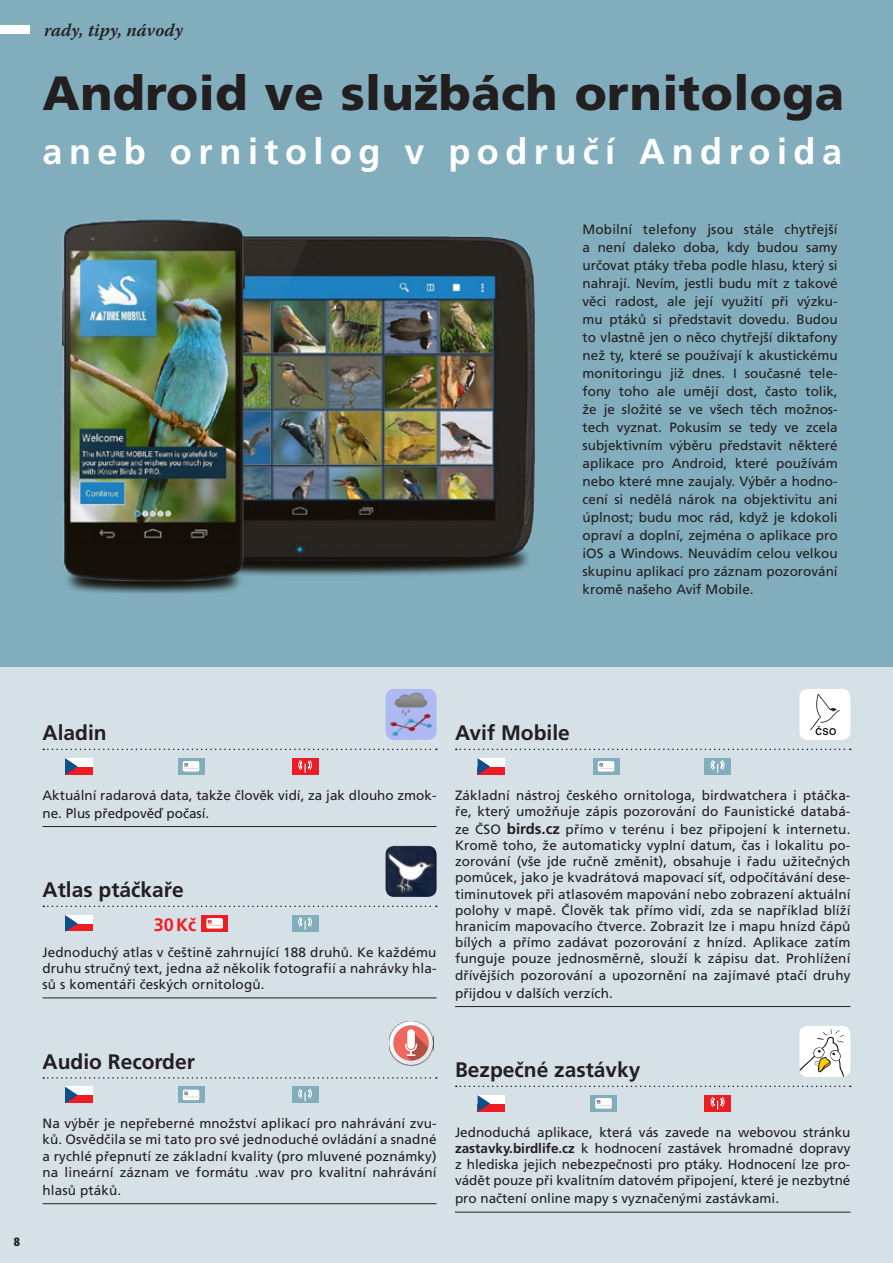
<style>
.page{position:relative;width:893px;height:1263px;background:#d5e1e7}
.page>*{position:absolute;margin:0;border:0;box-sizing:border-box;transform-origin:0 0}
.t1{font:900 48px "Frutiger CE";letter-spacing:.01em;color:#231f20}
.t2{font:700 36px "Frutiger CE";letter-spacing:.18em;color:#fff}
.t3{font:700 21px "Frutiger CE";color:#231f20}
.t4{font:italic 600 18px "Warnock Pro";color:#231f20}
.t5{font:700 18px "Frutiger CE";color:#ee1d23}
.t6{font:13.5px/18px "Frutiger CE";letter-spacing:.01em;color:#231f20;text-align:justify}
.t7{font:900 condensed 12px "Frutiger CE";color:#231f20}
.s1{font-weight:700;font-size:15px}
.s2{font-weight:700}
</style>
<div class="page">
<div style="left:0;top:0;width:893px;height:666px;background:#81adbc"></div>
<div style="left:0;top:26px;width:30px;height:8px;background:#fff"></div>
<img style="left:61px;top:219px;width:475px;height:374px">
<svg style="left:456px;top:749px;width:395px;height:1px"></svg>
<hr style="left:455px;top:1006px;width:395px;height:1px;background:#231f20">
<svg style="left:456px;top:1085px;width:395px;height:2px"></svg>
<hr style="left:455px;top:1212px;width:395px;height:1px;background:#231f20">
<div style="left:799px;top:689px;width:51px;height:51px;background:#fff;border-radius:9px"></div>
<svg style="left:810px;top:694px;width:30px;height:41px"></svg>
<div style="left:477px;top:766px;width:28px;height:8px;background:#ee1d23"></div>
<div style="left:477px;top:758px;width:28px;height:8px;background:#fff"></div>
<svg style="left:477px;top:758px;width:13px;height:16px"></svg>
<div style="left:593px;top:758px;width:26px;height:16px;background:#81adbc"></div>
<div style="left:598px;top:761px;width:16px;height:11px;background:#fff;border-radius:2px"></div>
<svg style="left:599px;top:763px;width:14px;height:6px"></svg>
<div style="left:704px;top:758px;width:27px;height:16px;background:#81adbc"></div>
<svg style="left:711px;top:760px;width:13px;height:13px"></svg>
<div style="left:799px;top:1026px;width:51px;height:51px;background:#fff;border-radius:9px"></div>
<svg style="left:799px;top:1029px;width:45px;height:48px"></svg>
<div style="left:477px;top:1103px;width:28px;height:8px;background:#ee1d23"></div>
<div style="left:477px;top:1095px;width:28px;height:8px;background:#fff"></div>
<svg style="left:477px;top:1095px;width:13px;height:16px"></svg>
<div style="left:590px;top:1095px;width:27px;height:16px;background:#81adbc"></div>
<div style="left:595px;top:1098px;width:17px;height:10px;background:#fff;border-radius:2px"></div>
<svg style="left:597px;top:1100px;width:13px;height:6px"></svg>
<div style="left:704px;top:1095px;width:27px;height:16px;background:#ee1d23"></div>
<svg style="left:711px;top:1097px;width:13px;height:13px"></svg>
<svg style="left:43px;top:749px;width:394px;height:1px"></svg>
<hr style="left:43px;top:826px;width:394px;height:1px;background:#231f20">
<svg style="left:43px;top:905px;width:394px;height:2px"></svg>
<hr style="left:43px;top:997px;width:394px;height:1px;background:#231f20">
<svg style="left:43px;top:1077px;width:394px;height:2px"></svg>
<hr style="left:43px;top:1203px;width:394px;height:1px;background:#231f20">
<img style="left:386px;top:689px;width:51px;height:51px">
<div style="left:65px;top:766px;width:28px;height:8px;background:#ee1d23"></div>
<div style="left:65px;top:758px;width:28px;height:8px;background:#fff"></div>
<svg style="left:65px;top:758px;width:13px;height:16px"></svg>
<div style="left:178px;top:758px;width:26px;height:16px;background:#81adbc"></div>
<div style="left:183px;top:761px;width:16px;height:11px;background:#fff;border-radius:2px"></div>
<svg style="left:184px;top:763px;width:14px;height:6px"></svg>
<div style="left:292px;top:758px;width:27px;height:16px;background:#ee1d23"></div>
<svg style="left:298px;top:760px;width:14px;height:13px"></svg>
<img style="left:386px;top:846px;width:51px;height:51px">
<div style="left:65px;top:923px;width:28px;height:8px;background:#ee1d23"></div>
<div style="left:65px;top:915px;width:28px;height:8px;background:#fff"></div>
<svg style="left:65px;top:915px;width:13px;height:16px"></svg>
<div style="left:201px;top:915px;width:27px;height:16px;background:#ee1d23"></div>
<div style="left:206px;top:918px;width:17px;height:10px;background:#fff;border-radius:2px"></div>
<svg style="left:208px;top:920px;width:14px;height:6px"></svg>
<div style="left:292px;top:915px;width:27px;height:16px;background:#81adbc"></div>
<svg style="left:298px;top:917px;width:14px;height:13px"></svg>
<svg style="left:389px;top:1021px;width:44px;height:44px"></svg>
<div style="left:65px;top:1095px;width:28px;height:8px;background:#ee1d23"></div>
<div style="left:65px;top:1086px;width:28px;height:9px;background:#fff"></div>
<svg style="left:65px;top:1086px;width:13px;height:17px"></svg>
<svg style="left:178px;top:1087px;width:26px;height:16px"></svg>
<svg style="left:183px;top:1090px;width:16px;height:10px"></svg>
<svg style="left:184px;top:1091px;width:14px;height:6px"></svg>
<div style="left:292px;top:1087px;width:27px;height:16px;background:#81adbc"></div>
<svg style="left:298px;top:1088px;width:14px;height:13px"></svg>
<h3 class="t4" style="left:44px;top:20px;width:140px">rady, tipy, návody</h3>
<h1 class="t1" style="left:43px;top:66px;width:803px">Android ve službách ornitologa</h1>
<h2 class="t2" style="left:43px;top:131px;width:801px">aneb ornitolog v područí Androida</h2>
<p class="t6" style="left:583px;top:220px;width:257px">Mobilní telefony jsou stále chytřejší a není daleko doba, kdy budou samy určovat ptáky třeba podle hlasu, který si nahrají. Nevím, jestli budu mít z takové věci radost, ale její využití při výzku&shy;mu ptáků si představit dovedu. Budou to vlastně jen o něco chytřejší diktafony než ty, které se používají k akustickému monitoringu již dnes. I současné tele&shy;fony toho ale umějí dost, často tolik, že je složité se ve všech těch možnos&shy;tech vyznat. Pokusím se tedy ve zcela subjektivním výběru představit některé aplikace pro Android, které používám nebo které mne zaujaly. Výběr a hodno&shy;cení si nedělá nárok na objektivitu ani úplnost; budu moc rád, když je kdokoli opraví a doplní, zejména o aplikace pro iOS a Windows. Neuvádím celou velkou skupinu aplikací pro záznam pozorování kromě našeho Avif Mobile.</p>
<p class="t7" style="left:14px;top:1235px;width:8px">8</p>
<h3 class="t3" style="left:43px;top:721px;width:66px">Aladin</h3>
<h3 class="t3" style="left:455px;top:721px;width:116px">Avif Mobile</h3>
<p class="t6" style="left:43px;top:786px;width:396px">Aktuální radarová data, takže člověk vidí, za jak dlouho zmok&shy;ne. Plus předpověď počasí.</p>
<h3 class="t3" style="left:43px;top:878px;width:143px">Atlas ptáčkaře</h3>
<h3 class="t5" style="left:154px;top:915px;width:44px">30Kč</h3>
<p class="t6" style="left:43px;top:944px;width:396px;line-height:16.2px">Jednoduchý atlas v češtině zahrnující 188 druhů. Ke každému druhu stručný text, jedna až několik fotografií a nahrávky hla&shy;sů s komentáři českých ornitologů.</p>
<p class="t6" style="left:455px;top:787px;width:397px;line-height:16.2px">Základní nástroj českého ornitologa, birdwatchera i ptáčka&shy;ře, který umožňuje zápis pozorování do Faunistické databá-</p>
<p class="t6" style="left:455px;top:821px;width:397px;line-height:16.2px">ze ČSO <span class="s1">birds.cz</span> přímo v terénu i bez připojení k internetu.<br>Kromě toho, že automaticky vyplní datum, čas i lokalitu po&shy;zorování (vše jde ručně změnit), obsahuje i řadu užitečných pomůcek, jako je kvadrátová mapovací síť, odpočítávání dese&shy;timinutovek při atlasovém mapování nebo zobrazení aktuální polohy v mapě. Člověk tak přímo vidí, zda se například blíží hranicím mapovacího čtverce. Zobrazit lze i mapu hnízd čápů bílých a přímo zadávat pozorování z hnízd. Aplikace zatím funguje pouze jednosměrně, slouží k zápisu dat. Prohlížení dřívějších pozorování a upozornění na zajímavé ptačí druhy</p>
<p class="t6" style="left:455px;top:984px;width:159px">přijdou v dalších verzích.</p>
<h3 class="t3" style="left:43px;top:1049px;width:154px">Audio Recorder</h3>
<p class="t6" style="left:43px;top:1115px;width:396px;line-height:16.2px">Na výběr je nepřeberné množství aplikací pro nahrávání zvu&shy;ků. Osvědčila se mi tato pro své jednoduché ovládání a snadné a rychlé přepnutí ze základní kvality (pro mluvené poznámky) na lineární záznam ve formátu .wav pro kvalitní nahrávání</p>
<p class="t6" style="left:43px;top:1181px;width:80px">hlasů ptáků.</p>
<h3 class="t3" style="left:455px;top:1058px;width:187px">Bezpečné zastávky</h3>
<p class="t6" style="left:455px;top:1124px;width:397px;line-height:16.2px">Jednoduchá aplikace, která vás zavede na webovou stránku <span class="s2">zastavky.birdlife.cz</span> k hodnocení zastávek hromadné dopravy z hlediska jejich nebezpečnosti pro ptáky. Hodnocení lze pro&shy;vádět pouze při kvalitním datovém připojení, které je nezbytné</p>
<p class="t6" style="left:455px;top:1189px;width:326px">pro načtení online mapy s vyznačenými zastávkami.</p>
</div>
